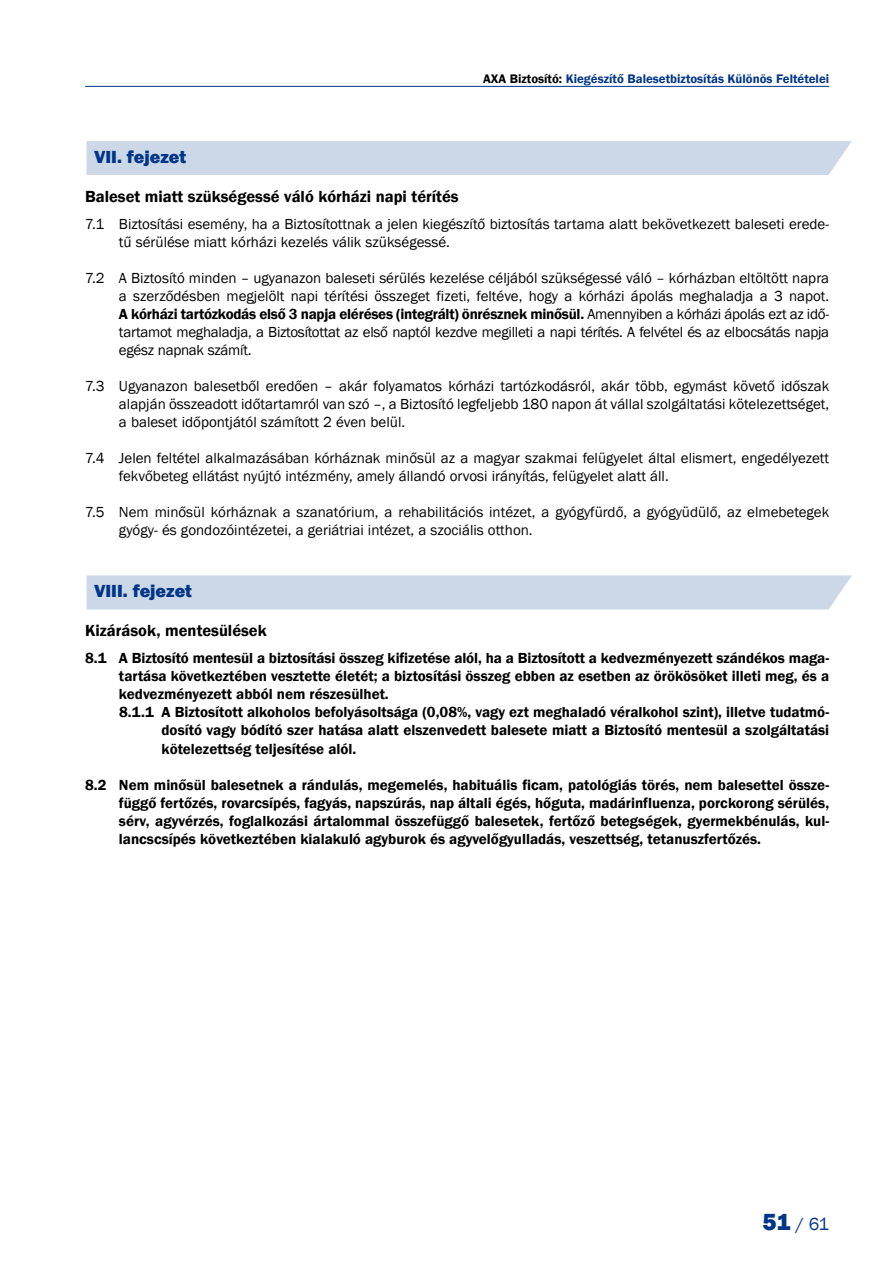
<style>
.page{position:relative;width:893px;height:1263px;background:#fff}
.page>*{position:absolute;margin:0;border:0;box-sizing:border-box;transform-origin:0 0}
.t1{font:800 18px "Franklin Gothic";color:#00368a}
.t2{font:18px "Franklin Gothic";color:#00368a}
.t3{font:600 16.5px "Franklin Gothic";color:#000}
.t4{font:15px/18px "Franklin Gothic";color:#000}
.t5{font:600 15px/18px "Franklin Gothic";color:#000;text-align:justify}
.t6{font:600 12.75px "Franklin Gothic";color:#00368a}
.s1{color:#000}
.s2{font-weight:600}
.s3{font-weight:800;font-size:24px}
</style>
<div class="page">
<hr style="left:85px;top:86px;width:744px;height:1px;background:#00368a">
<div style="left:87px;top:575px;width:765px;height:34px;background:#ccd7e8"></div>
<div style="left:87px;top:141px;width:765px;height:34px;background:#ccd7e8"></div>
<p class="t1" style="left:94px;top:146px;width:94px">VII. fejezet</p>
<p class="t6" style="left:483px;top:71px;width:348px"><span class="s1">AXA Biztosító:</span> Kiegészítő Balesetbiztosítás Különös Feltételei</p>
<p class="t3" style="left:85px;top:187px;width:375px">Baleset miatt szükségessé váló kórházi napi térítés</p>
<p class="t4" style="left:119px;top:215px;width:712px;text-indent:-34px">7.1 Biztosítási esemény, ha a Biztosítottnak a jelen kiegészítő biztosítás tartama alatt bekövetkezett baleseti erede&shy;tű sérülése miatt kórházi kezelés válik szükségessé.</p>
<p class="t4" style="left:119px;top:269px;width:712px;text-align:justify;text-indent:-34px">7.2 A Biztosító minden – ugyanazon baleseti sérülés kezelése céljából szükségessé váló – kórházban eltöltött napra a szerződésben megjelölt napi térítési összeget fizeti, feltéve, hogy a kórházi ápolás meghaladja a 3 napot.<br><span class="s2">A kórházi tartózkodás első 3 napja eléréses (integrált) önrésznek minősül.</span> Amennyiben a kórházi ápolás ezt az idő&shy;tartamot meghaladja, a Biztosítottat az első naptól kezdve megilleti a napi térítés. A felvétel és az elbocsátás napja egész napnak számít.</p>
<p class="t4" style="left:119px;top:377px;width:712px;text-align:justify;text-indent:-34px">7.3 Ugyanazon balesetből eredően – akár folyamatos kórházi tartózkodásról, akár több, egymást követő időszak alapján összeadott időtartamról van szó –, a Biztosító legfeljebb 180 napon át vállal szolgáltatási kötelezettséget, a baleset időpontjától számított 2 éven belül.</p>
<p class="t4" style="left:119px;top:449px;width:712px;text-indent:-34px">7.4 Jelen feltétel alkalmazásában kórháznak minősül az a magyar szakmai felügyelet által elismert, engedélyezett fekvőbeteg ellátást nyújtó intézmény, amely állandó orvosi irányítás, felügyelet alatt áll.</p>
<p class="t4" style="left:119px;top:503px;width:712px;text-indent:-34px">7.5 Nem minősül kórháznak a szanatórium, a rehabilitációs intézet, a gyógyfürdő, a gyógyüdülő, az elmebetegek gyógy- és gondozóintézetei, a geriátriai intézet, a szociális otthon.</p>
<p class="t1" style="left:94px;top:580px;width:99px">VIII. fejezet</p>
<p class="t3" style="left:85px;top:621px;width:183px">Kizárások, mentesülések</p>
<p class="t5" style="left:85px;top:649px;width:746px">8.1 A Biztosító mentesül a biztosítási összeg kifizetése alól, ha a Biztosított a kedvezményezett szándékos maga-</p>
<p class="t5" style="left:119px;top:667px;width:712px">tartása következtében vesztette életét; a biztosítási összeg ebben az esetben az örökösöket illeti meg, és a</p>
<p class="t5" style="left:119px;top:685px;width:271px">kedvezményezett abból nem részesülhet.</p>
<p class="t5" style="left:119px;top:703px;width:712px">8.1.1 A Biztosított alkoholos befolyásoltsága (0,08%, vagy ezt meghaladó véralkohol szint), illetve tudatmó-</p>
<p class="t5" style="left:162px;top:721px;width:669px">dosító vagy bódító szer hatása alatt elszenvedett balesete miatt a Biztosító mentesül a szolgáltatási</p>
<p class="t5" style="left:162px;top:739px;width:196px">kötelezettség teljesítése alól.</p>
<p class="t5" style="left:119px;top:775px;width:712px;text-indent:-34px">8.2 Nem minősül balesetnek a rándulás, megemelés, habituális ficam, patológiás törés, nem balesettel össze&shy;függő fertőzés, rovarcsípés, fagyás, napszúrás, nap általi égés, hőguta, madárinfluenza, porckorong sérülés, sérv, agyvérzés, foglalkozási ártalommal összefüggő balesetek, fertőző betegségek, gyermekbénulás, kul&shy;lancscsípés következtében kialakuló agyburok és agyvelőgyulladás, veszettség, tetanuszfertőzés.</p>
<p class="t2" style="left:763px;top:1213px;width:68px"><span class="s3">51</span> / 61</p>
</div>
